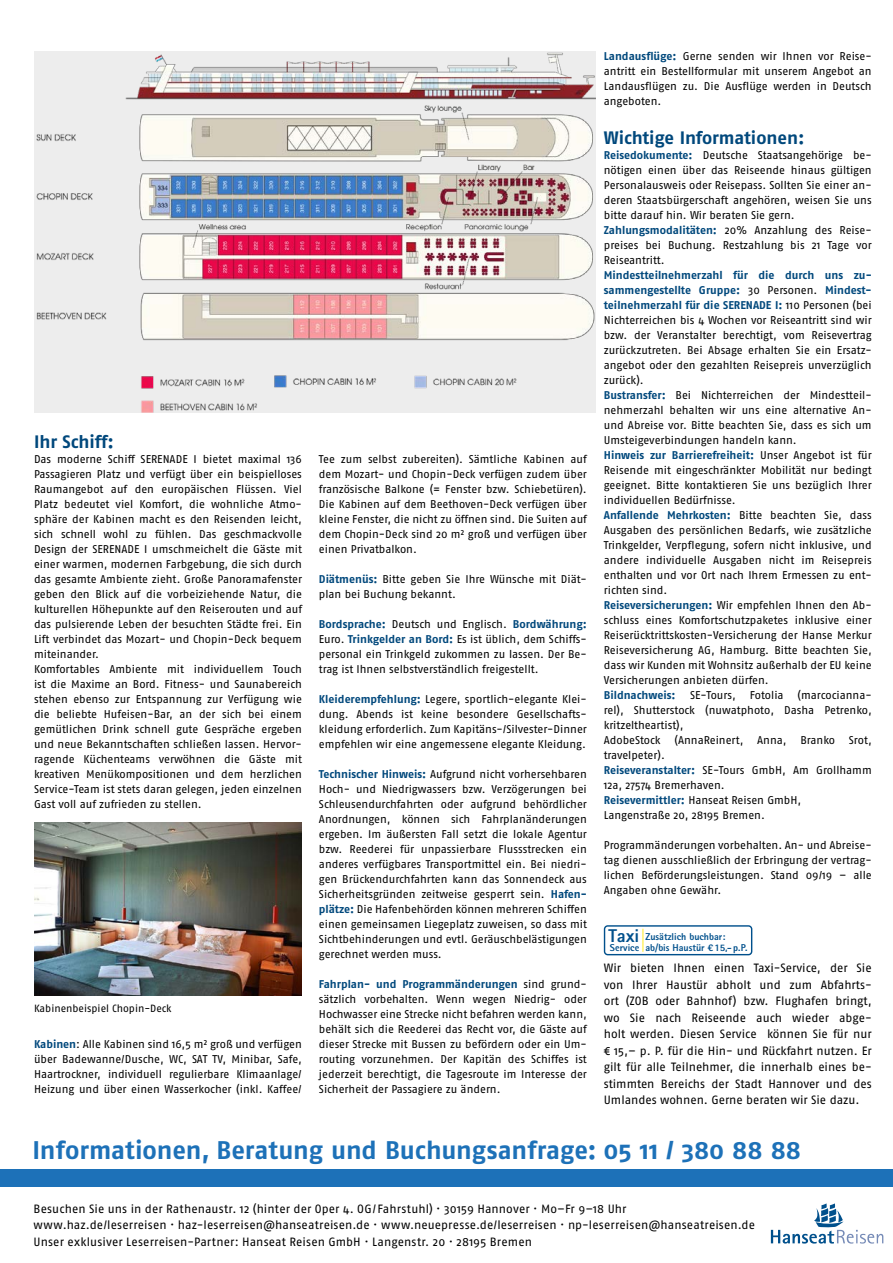
<style>
.page{position:relative;width:893px;height:1263px;background:#fff}
.page>*{position:absolute;margin:0;border:0;box-sizing:border-box;transform-origin:0 0}
.t1{font:700 25.5px "Fago OT";letter-spacing:-.005em;color:#1d71b8}
.t2{font:800 18.45px "Rotis Sans Serif";color:#00508c}
.t3{font:700 18px "Fago OT";letter-spacing:-.005em;color:#00487c}
.t4{font:12px/16.5px "Fago OT";letter-spacing:.005em;color:#000}
.t5{font:11.25px/15px "Fago OT";letter-spacing:-.005em;color:#000;text-align:justify}
.t6{font:700 11.25px "Fago OT";color:#00487c}
.t7{font:10.5px "Fago OT";color:#000}
.t8{font:800 9.9px/11.4px "Rotis Sans Serif";color:#00508c}
.s1{font-weight:700;color:#00487c}
</style>
<div class="page">
<svg style="left:771px;top:1203px;width:112px;height:40px"></svg>
<div style="left:0;top:1169px;width:893px;height:17px;background:#1d71b8"></div>
<div style="left:604px;top:925px;width:148px;height:30px;border:1px solid #00508c;border-radius:3px"></div>
<hr style="left:642px;top:929px;width:2px;height:22px;background:#fff482">
<img style="left:34px;top:823px;width:268px;height:172px">
<img style="left:34px;top:51px;width:561px;height:361px">
<h3 class="t3" style="left:34px;top:431px;width:81px">Ihr Schiff:</h3>
<p class="t5" style="left:34px;top:452px;width:270px;text-align:left">Das moderne Schiff SERENADE I bietet maximal 136<br>Passagieren Platz und verfügt über ein beispielloses Raumangebot auf den europäischen Flüssen. Viel Platz bedeutet viel Komfort, die wohnliche Atmo&shy;sphäre der Kabinen macht es den Reisenden leicht, sich schnell wohl zu fühlen. Das geschmackvolle Design der SERENADE I umschmeichelt die Gäste mit einer warmen, modernen Farbgebung, die sich durch das gesamte Ambiente zieht. Große Panoramafenster geben den Blick auf die vorbeiziehende Natur, die kulturellen Höhepunkte auf den Reiserouten und auf das pulsierende Leben der besuchten Städte frei. Ein Lift verbindet das Mozart- und Chopin-Deck bequem miteinander.<br>Komfortables Ambiente mit individuellem Touch ist die Maxime an Bord. Fitness- und Saunabereich stehen ebenso zur Entspannung zur Verfügung wie die beliebte Hufeisen-Bar, an der sich bei einem gemütlichen Drink schnell gute Gespräche ergeben und neue Bekanntschaften schließen lassen. Hervor&shy;ragende Küchenteams verwöhnen die Gäste mit kreativen Menükompositionen und dem herzlichen Service-Team ist stets daran gelegen, jeden einzelnen Gast voll auf zufrieden zu stellen.</p>
<p class="t7" style="left:34px;top:1002px;width:139px">Kabinenbeispiel Chopin-Deck</p>
<p class="t5" style="left:34px;top:1036px;width:269px"><span class="s1">Kabinen</span>: Alle Kabinen sind 16,5 m² groß und verfügen über Badewanne/Dusche, WC, SAT TV, Minibar, Safe, Haartrockner, individuell regulierbare Klimaanlage/ Heizung und über einen Wasserkocher (inkl. Kaffee/</p>
<p class="t5" style="left:319px;top:451px;width:270px">Tee zum selbst zubereiten). Sämtliche Kabinen auf dem Mozart- und Chopin-Deck verfügen zudem über französische Balkone (= Fenster bzw. Schiebetüren).<br>Die Kabinen auf dem Beethoven-Deck verfügen über kleine Fenster, die nicht zu öffnen sind. Die Suiten auf dem Chopin-Deck sind 20 m² groß und verfügen über einen Privatbalkon.</p>
<p class="t5" style="left:319px;top:571px;width:269px"><span class="s1">Diätmenüs:</span> Bitte geben Sie Ihre Wünsche mit Diät&shy;plan bei Buchung bekannt.</p>
<p class="t5" style="left:319px;top:616px;width:269px"><span class="s1">Bordsprache:</span> Deutsch und Englisch. <span class="s1">Bordwährung:<br></span>Euro. <span class="s1">Trinkgelder an Bord:</span> Es ist üblich, dem Schiffs&shy;personal ein Trinkgeld zukommen zu lassen. Der Be&shy;trag ist Ihnen selbstverständlich freigestellt.</p>
<p class="t5" style="left:319px;top:691px;width:269px"><span class="s1">Kleiderempfehlung:</span> Legere, sportlich-elegante Klei&shy;dung. Abends ist keine besondere Gesellschafts&shy;kleidung erforderlich. Zum Kapitäns-/Silvester-Dinner empfehlen wir eine angemessene elegante Kleidung.</p>
<p class="t5" style="left:319px;top:766px;width:270px"><span class="s1">Technischer Hinweis:</span> Aufgrund nicht vorhersehbaren Hoch- und Niedrigwassers bzw. Verzögerungen bei Schleusendurchfahrten oder aufgrund behördlicher Anordnungen, können sich Fahrplanänderungen ergeben. Im äußersten Fall setzt die lokale Agentur bzw. Reederei für unpassierbare Flussstrecken ein anderes verfügbares Transportmittel ein. Bei niedri&shy;gen Brückendurchfahrten kann das Sonnendeck aus Sicherheitsgründen zeitweise gesperrt sein. <span class="s1">Hafen&shy;plätze:</span> Die Hafenbehörden können mehreren Schiffen einen gemeinsamen Liegeplatz zuweisen, so dass mit Sichtbehinderungen und evtl. Geräuschbelästigungen gerechnet werden muss.</p>
<p class="t5" style="left:319px;top:976px;width:269px"><span class="s1">Fahrplan- und Programmänderungen</span> sind grund&shy;sätzlich vorbehalten. Wenn wegen Niedrig- oder Hochwasser eine Strecke nicht befahren werden kann, behält sich die Reederei das Recht vor, die Gäste auf dieser Strecke mit Bussen zu befördern oder ein Um&shy;routing vorzunehmen. Der Kapitän des Schiffes ist jederzeit berechtigt, die Tagesroute im Interesse der Sicherheit der Passagiere zu ändern.</p>
<p class="t5" style="left:604px;top:48px;width:269px"><span class="s1">Landausflüge:</span> Gerne senden wir Ihnen vor Reise&shy;antritt ein Bestellformular mit unserem Angebot an Landausflügen zu. Die Ausflüge werden in Deutsch angeboten.</p>
<h3 class="t3" style="left:604px;top:127px;width:202px">Wichtige Informationen:</h3>
<p class="t5" style="left:604px;top:148px;width:269px;text-align:left"><span class="s1">Reisedokumente:</span> Deutsche Staatsangehörige be&shy;nötigen einen über das Reiseende hinaus gültigen Personalausweis oder Reisepass. Sollten Sie einer an&shy;deren Staatsbürgerschaft angehören, weisen Sie uns bitte darauf hin. Wir beraten Sie gern.<br><span class="s1">Zahlungsmodalitäten:</span> 20% Anzahlung des Reise&shy;preises bei Buchung. Restzahlung bis 21 Tage vor Reiseantritt.</p>
<p class="t5" style="left:604px;top:268px;width:270px;text-align:left"><span class="s1">Mindestteilnehmerzahl für die durch uns zu&shy;sammengestellte Gruppe:</span> 30 Personen. <span class="s1">Mindest&shy;teilnehmerzahl für die SERENADE I:</span> 110 Personen (bei Nichterreichen bis 4 Wochen vor Reiseantritt sind wir bzw. der Veranstalter berechtigt, vom Reisevertrag zurückzutreten. Bei Absage erhalten Sie ein Ersatz&shy;angebot oder den gezahlten Reisepreis unverzüglich zurück).<br><span class="s1">Bustransfer:</span> Bei Nichterreichen der Mindestteil&shy;nehmerzahl behalten wir uns eine alternative An&shy;und Abreise vor. Bitte beachten Sie, dass es sich um Umsteigeverbindungen handeln kann.<br><span class="s1">Hinweis zur Barrierefreiheit:</span> Unser Angebot ist für Reisende mit eingeschränkter Mobilität nur bedingt geeignet. Bitte kontaktieren Sie uns bezüglich Ihrer individuellen Bedürfnisse.<br><span class="s1">Anfallende Mehrkosten:</span> Bitte beachten Sie, dass Ausgaben des persönlichen Bedarfs, wie zusätzliche Trinkgelder, Verpflegung, sofern nicht inklusive, und andere individuelle Ausgaben nicht im Reisepreis enthalten und vor Ort nach Ihrem Ermessen zu ent&shy;richten sind.<br><span class="s1">Reiseversicherungen:</span> Wir empfehlen Ihnen den Ab&shy;schluss eines Komfortschutzpaketes inklusive einer Reiserücktrittskosten-Versicherung der Hanse Merkur Reiseversicherung AG, Hamburg. Bitte beachten Sie, dass wir Kunden mit Wohnsitz außerhalb der EU keine Versicherungen anbieten dürfen.</p>
<p class="t6" style="left:604px;top:688px;width:73px">Bildnachweis:</p>
<p class="t5" style="left:604px;top:687px;width:269px;text-align:left;text-indent:86px">SE-Tours, Fotolia (marcocianna&shy;rel), Shutterstock (nuwatphoto, Dasha Petrenko, kritzeltheartist),<br>AdobeStock (AnnaReinert, Anna, Branko Srot, travelpeter).<br><span class="s1">Reiseveranstalter:</span> SE-Tours GmbH, Am Grollhamm 12a, 27574 Bremerhaven.<br><span class="s1">Reisevermittler:</span> Hanseat Reisen GmbH,<br>Langenstraße 20, 28195 Bremen.</p>
<p class="t5" style="left:604px;top:837px;width:269px">Programmänderungen vorbehalten. An- und Abreise&shy;tag dienen ausschließlich der Erbringung der vertrag&shy;lichen Beförderungsleistungen. Stand 09/19 – alle Angaben ohne Gewähr.</p>
<h2 class="t2" style="left:609px;top:923px;width:32px">Taxi</h2>
<p class="t8" style="left:610px;top:942px;width:31px">Service</p>
<p class="t8" style="left:645px;top:930px;width:103px">Zusätzlich buchbar: ab/bis Haustür € 15,- p.P.</p>
<p class="t4" style="left:604px;top:960px;width:269px;text-align:justify">Wir bieten Ihnen einen Taxi-Service, der Sie von Ihrer Haustür abholt und zum Abfahrts&shy;ort (ZOB oder Bahnhof) bzw. Flughafen bringt, wo Sie nach Reiseende auch wieder abge&shy;holt werden. Diesen Service können Sie für nur € 15,– p. P. für die Hin- und Rückfahrt nutzen. Er gilt für alle Teilnehmer, die innerhalb eines be&shy;stimmten Bereichs der Stadt Hannover und des Umlandes wohnen. Gerne beraten wir Sie dazu.</p>
<h1 class="t1" style="left:33px;top:1135px;width:770px">Informationen, Beratung und Buchungsanfrage: 05 11 / 380 88 88</h1>
<p class="t4" style="left:34px;top:1200px;width:723px">Besuchen Sie uns in der Rathenaustr. 12 (hinter der Oper 4. OG/Fahrstuhl) · 30159 Hannover · Mo–Fr 9–18 Uhr www.haz.de/leserreisen · haz-leserreisen@hanseatreisen.de · www.neuepresse.de/leserreisen · np-leserreisen@hanseatreisen.de<br>Unser exklusiver Leserreisen-Partner: Hanseat Reisen GmbH · Langenstr. 20 · 28195 Bremen</p>
</div>
